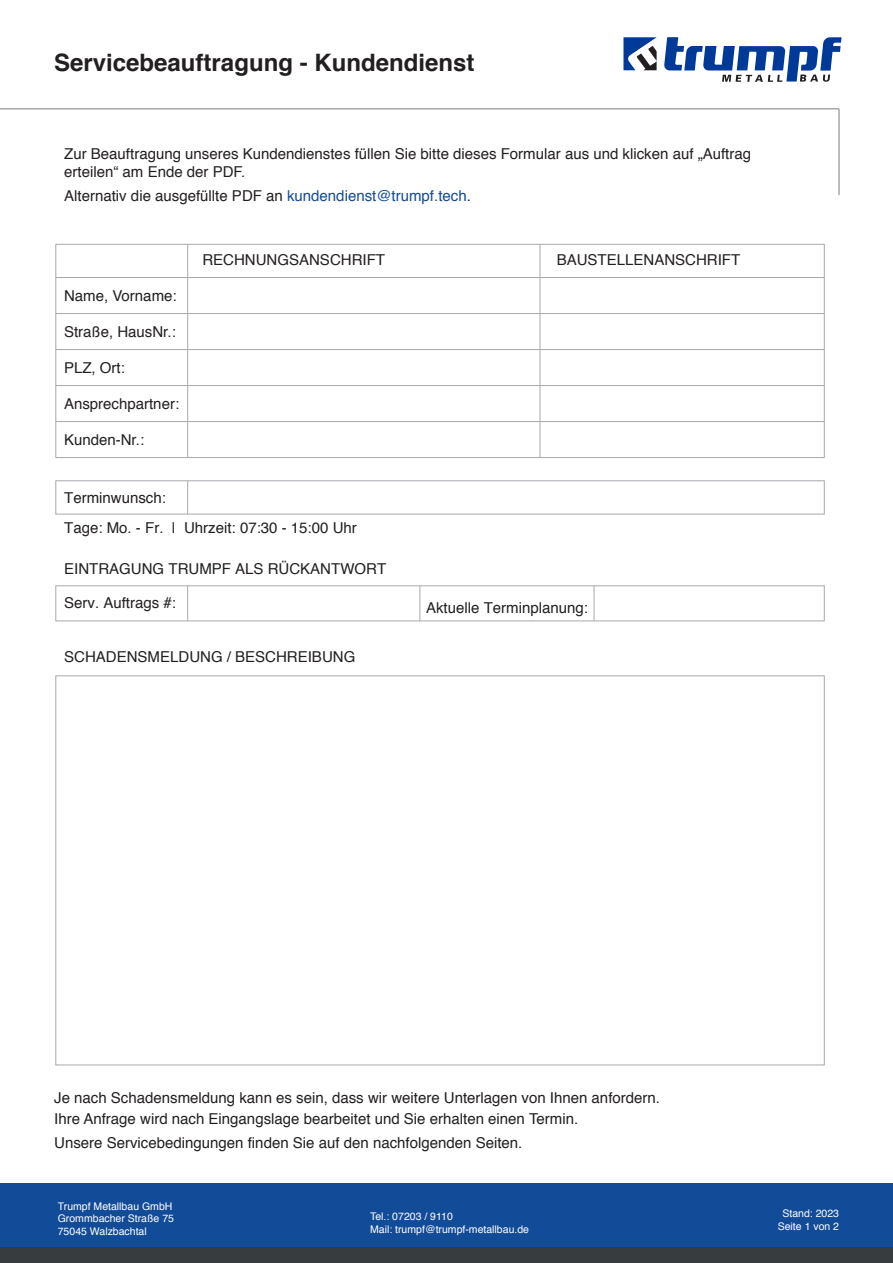
<style>
.page{position:relative;width:893px;height:1263px;background:#fff}
.page>*{position:absolute;margin:0;border:0;box-sizing:border-box;transform-origin:0 0}
.t1{font:700 24px "Helvetica";color:#231f20}
.t2{font:15px/21px "Helvetica";color:#231f20}
.t3{font:10.5px/12.6px "Helvetica";color:#fff}
.s1{color:#124b97}
</style>
<div class="page">
<div style="left:0;top:1184px;width:892px;height:64px;background:#124b97"></div>
<div style="left:0;top:1247px;width:892px;height:16px;background:#373c3e"></div>
<svg style="left:623px;top:37px;width:33px;height:33px"></svg>
<svg style="left:664px;top:37px;width:177px;height:45px"></svg>
<hr style="left:0;top:108px;width:838px;height:2px;background:#a8a9ad">
<hr style="left:837px;top:109px;width:2px;height:86px;background:#a8a9ad">
<div style="left:55px;top:244px;width:769px;height:214px;border:1px solid #a8a9ad"></div>
<hr style="left:187px;top:244px;width:1px;height:214px;background:#a8a9ad">
<hr style="left:56px;top:277px;width:767px;height:1px;background:#a8a9ad">
<hr style="left:56px;top:313px;width:767px;height:1px;background:#a8a9ad">
<hr style="left:56px;top:349px;width:767px;height:1px;background:#a8a9ad">
<hr style="left:56px;top:385px;width:767px;height:1px;background:#a8a9ad">
<hr style="left:56px;top:421px;width:767px;height:1px;background:#a8a9ad">
<hr style="left:539px;top:244px;width:1px;height:214px;background:#a8a9ad">
<div style="left:55px;top:480px;width:769px;height:34px;border:1px solid #a8a9ad"></div>
<div style="left:55px;top:585px;width:769px;height:36px;border:1px solid #a8a9ad"></div>
<hr style="left:187px;top:586px;width:1px;height:35px;background:#a8a9ad">
<hr style="left:187px;top:481px;width:1px;height:33px;background:#a8a9ad">
<hr style="left:593px;top:586px;width:1px;height:35px;background:#a8a9ad">
<hr style="left:419px;top:586px;width:1px;height:35px;background:#a8a9ad">
<h1 class="t1" style="left:54px;top:43px;width:422px">Servicebeauftragung - Kundendienst</h1>
<p class="t2" style="left:64px;top:145px;width:688px;line-height:18px">Zur Beauftragung unseres Kundendienstes füllen Sie bitte dieses Formular aus und klicken auf „Auftrag erteilen“ am Ende der PDF.</p>
<p class="t2" style="left:64px;top:185px;width:408px">Alternativ die ausgefüllte PDF an <span class="s1">kundendienst@trumpf.tech</span>.</p>
<p class="t2" style="left:64px;top:286px;width:114px">Name, Vorname:</p>
<p class="t2" style="left:64px;top:322px;width:113px">Straße, HausNr.:</p>
<p class="t2" style="left:64px;top:358px;width:62px">PLZ, Ort:</p>
<p class="t2" style="left:64px;top:394px;width:117px">Ansprechpartner:</p>
<p class="t2" style="left:64px;top:430px;width:82px">Kunden-Nr.:</p>
<p class="t2" style="left:202px;top:250px;width:184px">RECHNUNGSANSCHRIFT</p>
<p class="t2" style="left:556px;top:250px;width:185px">BAUSTELLENANSCHRIFT</p>
<p class="t2" style="left:64px;top:483px;width:294px;line-height:30px">Terminwunsch:<br>Tage: Mo. - Fr. | Uhrzeit: 07:30 - 15:00 Uhr</p>
<p class="t2" style="left:64px;top:558px;width:323px">EINTRAGUNG TRUMPF ALS RÜCKANTWORT</p>
<p class="t2" style="left:64px;top:593px;width:113px">Serv. Auftrags #:</p>
<p class="t2" style="left:426px;top:597px;width:163px">Aktuelle Terminplanung:</p>
<p class="t2" style="left:64px;top:647px;width:292px">SCHADENSMELDUNG / BESCHREIBUNG</p>
<p class="t2" style="left:54px;top:1088px;width:607px">Je nach Schadensmeldung kann es sein, dass wir weitere Unterlagen von Ihnen anfordern.<br>Ihre Anfrage wird nach Eingangslage bearbeitet und Sie erhalten einen Termin.</p>
<p class="t2" style="left:54px;top:1133px;width:469px">Unsere Servicebedingungen finden Sie auf den nachfolgenden Seiten.</p>
<p class="t3" style="left:58px;top:1200px;width:118px">Trumpf Metallbau GmbH<br>Grommbacher Straße 75<br>75045 Walzbachtal</p>
<p class="t3" style="left:777px;top:1208px;width:63px;text-align:center">Stand: 2023<br>Seite 1 von 2</p>
<p class="t3" style="left:370px;top:1210px;width:160px">Tel.: 07203 / 9110<br>Mail: trumpf@trumpf-metallbau.de</p>
</div>
